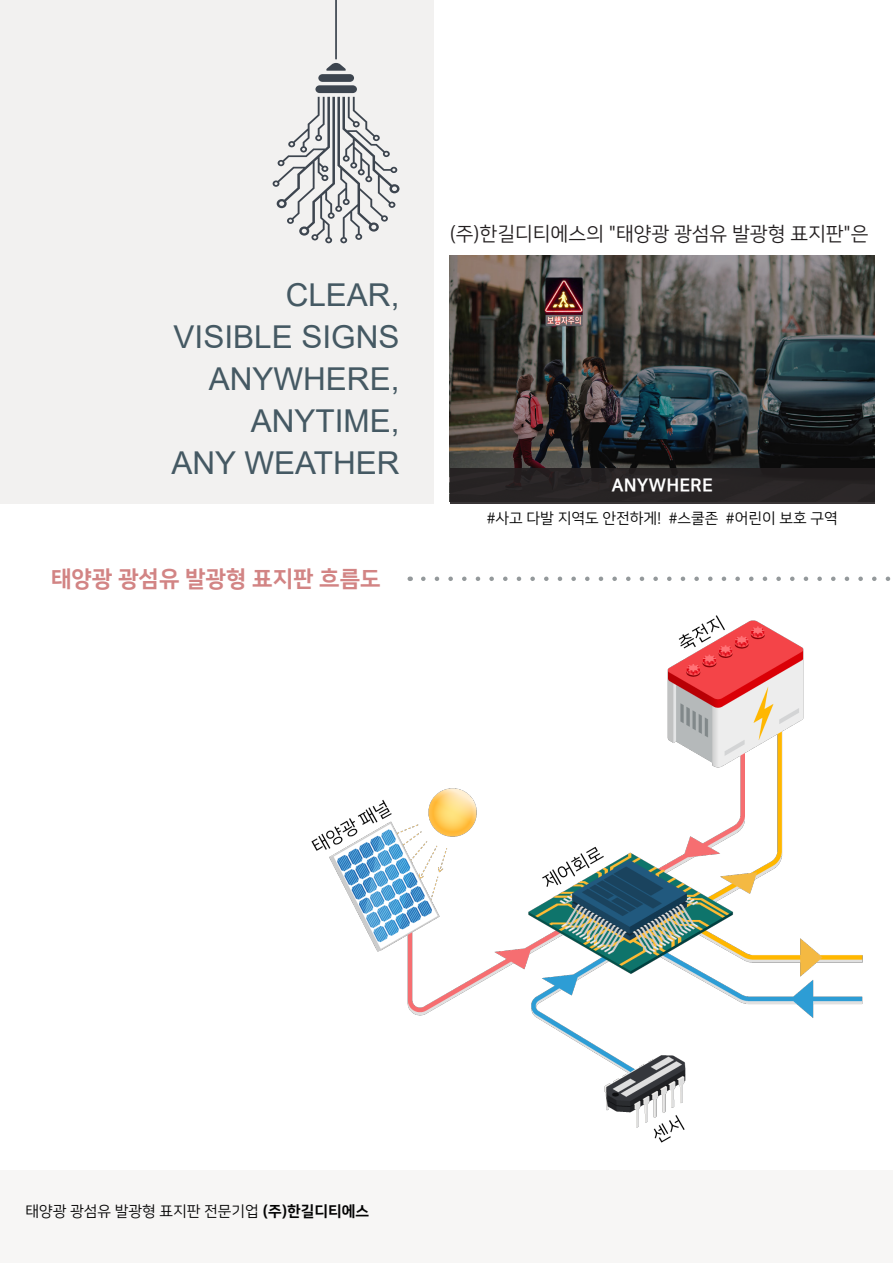
<style>
.page{position:relative;width:893px;height:1263px;background:#fff}
.page>*{position:absolute;margin:0;border:0;box-sizing:border-box;transform-origin:0 0}
.t1{font:31.5px/42px "Arial";color:#455963;text-align:right}
.t2{font:22.5px "Nanum Square EB";color:#d28484}
.t3{font:19.5px "Nanum Square R";color:#231f20}
.t4{font:18px "Nanum Square EB";color:#fff}
.t5{font:15px "Nanum Square R";color:#030303}
.s1{font-family:"Nanum Square EB"}
</style>
<div class="page">
<div style="left:0;top:0;width:434px;height:503px;background:#f2f1f0"></div>
<img style="left:450px;top:255px;width:425px;height:213px">
<div style="left:315px;top:85px;width:42px;height:8px;background:#3d454f;border-radius:4px"></div>
<div style="left:318px;top:74px;width:36px;height:8px;background:#3d454f;border-radius:4px"></div>
<svg style="left:273px;top:97px;width:126px;height:146px"></svg>
<svg style="left:326px;top:0;width:20px;height:71px"></svg>
<div style="left:450px;top:468px;width:425px;height:35px;background:#231f20"></div>
<img style="left:311px;top:615px;width:552px;height:528px">
<svg style="left:423px;top:576px;width:468px;height:5px"></svg>
<div style="left:0;top:1170px;width:893px;height:93px;background:#f7f6f5"></div>
<h1 class="t1" style="left:171px;top:274px;width:230px">CLEAR,<br>VISIBLE SIGNS<br>ANYWHERE,<br>ANYTIME,<br>ANY WEATHER</h1>
<h2 class="t2" style="left:51px;top:566px;width:331px">태양광 광섬유 발광형 표지판 흐름도</h2>
<h3 class="t3" style="left:450px;top:224px;width:420px">(주)한길디티에스의 "태양광 광섬유 발광형 표지판"은</h3>
<p class="t4" style="left:611px;top:476px;width:103px">ANYWHERE</p>
<p class="t5" style="left:487px;top:510px;width:352px">#사고 다발 지역도 안전하게! #스쿨존 #어린이 보호 구역</p>
<p class="t5" style="left:26px;top:1203px;width:345px">태양광 광섬유 발광형 표지판 전문기업 <span class="s1">(주)한길디티에스</span></p>
</div>
